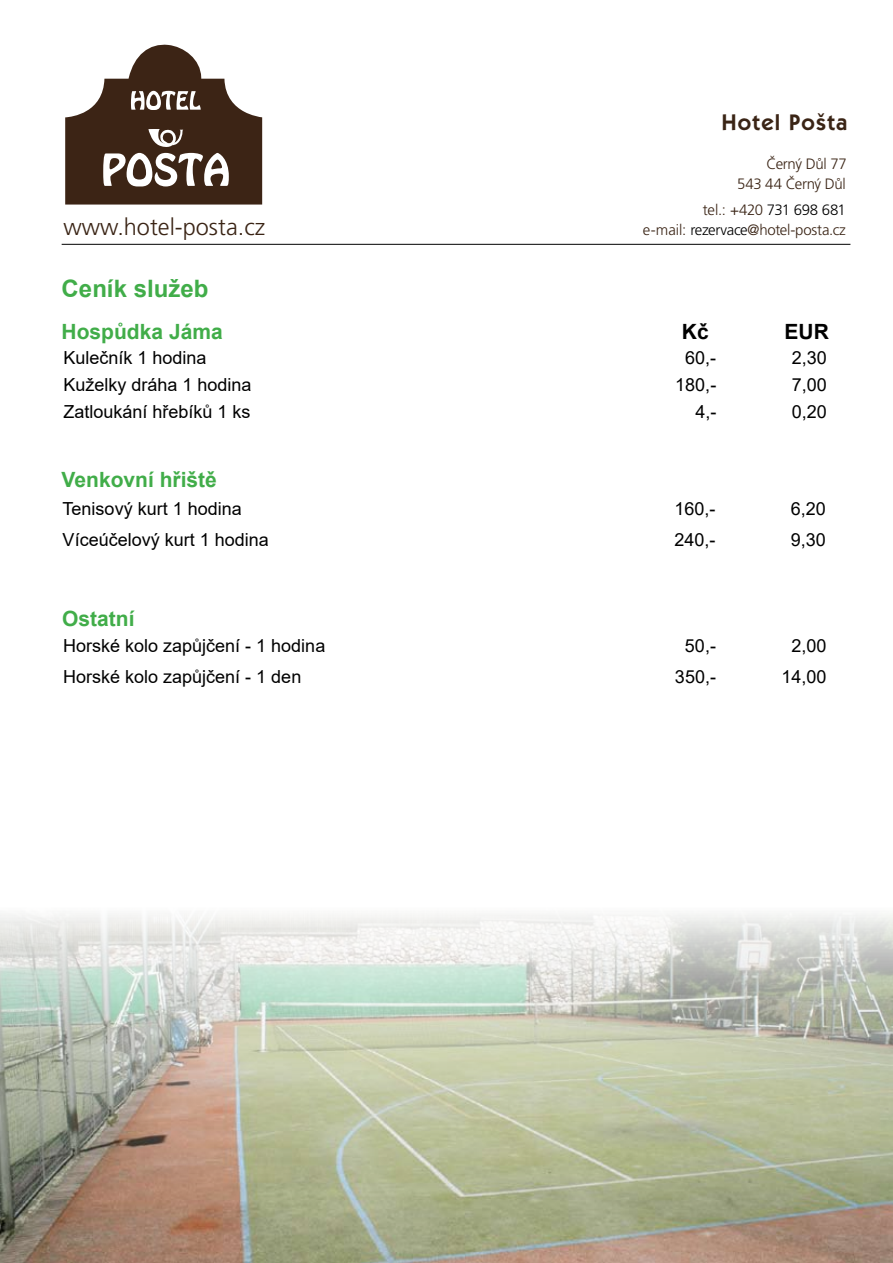
<style>
.page{position:relative;width:893px;height:1263px;background:#fff}
.page>*{position:absolute;margin:0;border:0;box-sizing:border-box;transform-origin:0 0}
.t1{font:700 24px "Arial";color:#41ad49}
.t2{font:300 23.55px "Frutiger CE";color:#3a2415}
.t3{font:600 22.5px "Kabel IT Cby BTCE";letter-spacing:.06em;color:#3a2415}
.t4{font:700 21px "Arial";color:#41ad49}
.t5{font:700 21px "Arial";color:#000}
.t6{font:18px "Arial";color:#000}
.t7{font:300 15px/19.5px "Frutiger CE";letter-spacing:-.02em;color:#3a2415;text-align:right}
.s1{color:#000}
</style>
<div class="page">
<img style="left:0;top:914px;width:893px;height:349px">
<svg style="left:65px;top:44px;width:198px;height:161px"></svg>
<hr style="left:62px;top:244px;width:788px;height:1px;background:#000">
<h2 class="t2" style="left:64px;top:214px;width:203px">www.hotel-posta.cz</h2>
<p class="t3" style="left:722px;top:107px;width:127px">Hotel Pošta</p>
<p class="t7" style="left:766px;top:155px;width:82px">Černý Důl 77</p>
<p class="t7" style="left:643px;top:201px;width:205px">tel.: +420 <span class="s1">731 698 681<br></span>e-mail: <span class="s1">rezervace</span>@hotel-posta.cz</p>
<p class="t7" style="left:737px;top:175px;width:110px">543 44 Černý Důl</p>
<h1 class="t1" style="left:62px;top:272px;width:148px">Ceník služeb</h1>
<p class="t4" style="left:62px;top:316px;width:163px">Hospůdka Jáma</p>
<p class="t5" style="left:682px;top:316px;width:28px">Kč</p>
<p class="t5" style="left:785px;top:316px;width:46px">EUR</p>
<p class="t6" style="left:64px;top:345px;width:145px">Kulečník 1 hodina</p>
<p class="t6" style="left:685px;top:345px;width:33px">60,-</p>
<p class="t6" style="left:792px;top:345px;width:37px">2,30</p>
<p class="t6" style="left:64px;top:372px;width:190px">Kuželky dráha 1 hodina</p>
<p class="t6" style="left:675px;top:372px;width:43px">180,-</p>
<p class="t6" style="left:792px;top:372px;width:37px">7,00</p>
<p class="t6" style="left:64px;top:399px;width:189px">Zatloukání hřebíků 1 ks</p>
<p class="t6" style="left:695px;top:399px;width:23px">4,-</p>
<p class="t6" style="left:792px;top:399px;width:37px">0,20</p>
<p class="t4" style="left:62px;top:465px;width:157px">Venkovní hřiště</p>
<p class="t6" style="left:63px;top:496px;width:181px">Tenisový kurt 1 hodina</p>
<p class="t6" style="left:674px;top:496px;width:43px">160,-</p>
<p class="t6" style="left:791px;top:496px;width:37px">6,20</p>
<p class="t6" style="left:63px;top:527px;width:208px">Víceúčelový kurt 1 hodina</p>
<p class="t6" style="left:674px;top:527px;width:43px">240,-</p>
<p class="t6" style="left:791px;top:527px;width:37px">9,30</p>
<p class="t4" style="left:62px;top:603px;width:74px">Ostatní</p>
<p class="t6" style="left:63px;top:633px;width:264px">Horské kolo zapůjčení - 1 hodina</p>
<p class="t6" style="left:685px;top:633px;width:33px">50,-</p>
<p class="t6" style="left:791px;top:633px;width:37px">2,00</p>
<p class="t6" style="left:63px;top:664px;width:240px">Horské kolo zapůjčení - 1 den</p>
<p class="t6" style="left:675px;top:664px;width:43px">350,-</p>
<p class="t6" style="left:781px;top:664px;width:47px">14,00</p>
</div>
